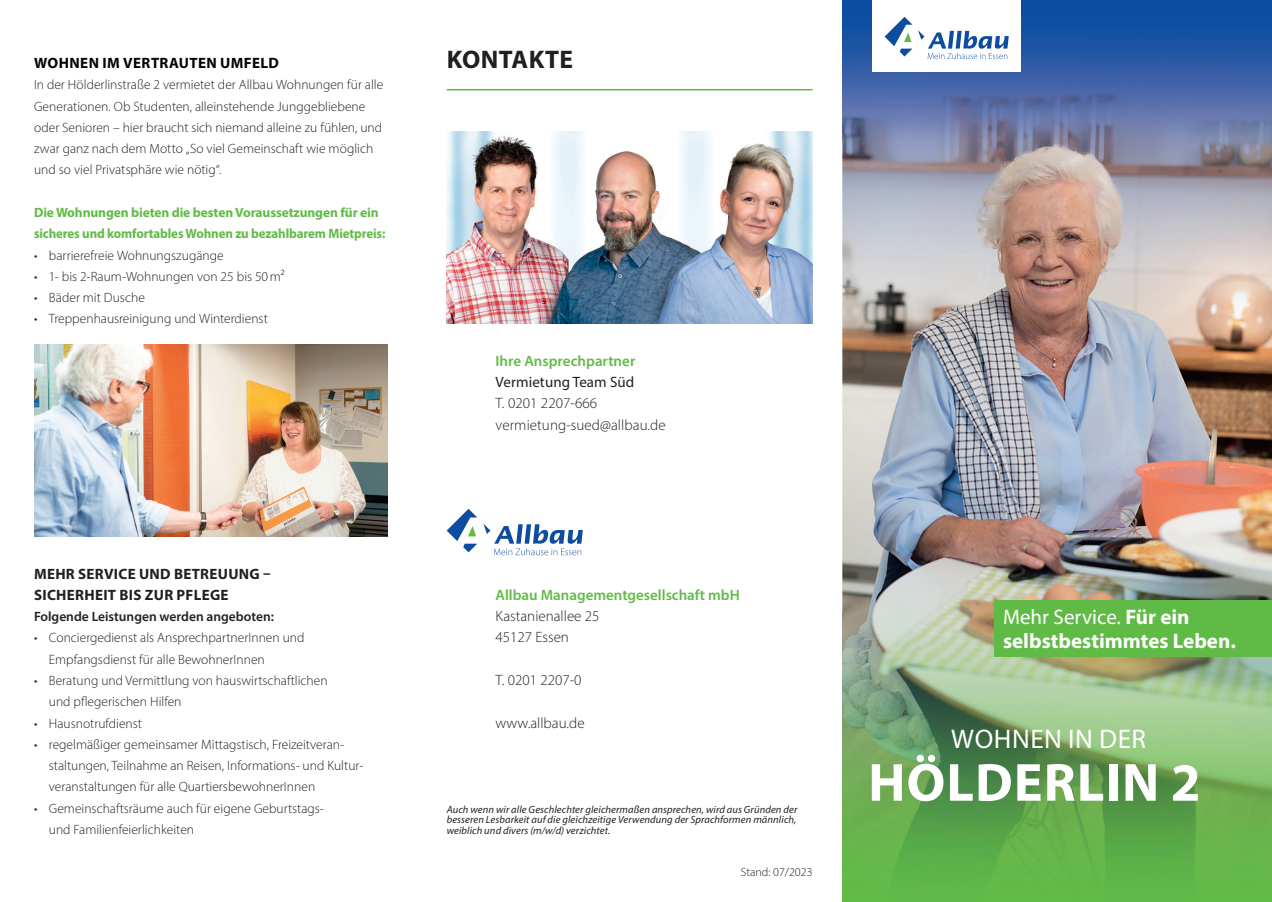
<style>
.page{position:relative;width:1272px;height:902px;background:#fff}
.page>*{position:absolute;margin:0;border:0;box-sizing:border-box;transform-origin:0 0}
.t1{font:700 54px "Myriad Pro";letter-spacing:.02em;color:#fff}
.t2{font:27px "Myriad Pro";letter-spacing:.02em;color:#fff}
.t3{font:700 25.5px "Myriad Pro";letter-spacing:.02em;color:#231f20}
.t4{font:700 21px/24px "Myriad Pro";color:#fff}
.t5{font:300 15px/21.3px "Myriad Pro";color:#231f20}
.t6{font:600 15px "Myriad Pro";color:#60bb46}
.t7{font:700 15px/21.3px "Myriad Pro";letter-spacing:.02em;color:#231f20}
.t8{font:700 15px "Myriad Pro";letter-spacing:.03em;color:#030505}
.t9{font:15px "Myriad Pro";letter-spacing:.005em;color:#231f20}
.t10{font:300 13.5px/21.3px "Myriad Pro";color:#231f20}
.t11{font:700 13.5px/21.3px "Myriad Pro";letter-spacing:-.01em;color:#60bb46}
.t12{font:600 13.5px "Myriad Pro";color:#231f20}
.t13{font:300 12px "Myriad Pro";color:#231f20}
.t14{font:italic 10.5px/10.5px "Myriad Pro";letter-spacing:.01em;color:#231f20;text-align:justify}
.s1{font-weight:400}
</style>
<div class="page">
<img style="left:842px;top:140px;width:429px;height:472px">
<img style="left:842px;top:612px;width:429px;height:289px">
<img style="left:842px;top:0;width:429px;height:140px">
<img style="left:446px;top:132px;width:366px;height:191px">
<img style="left:34px;top:344px;width:353px;height:192px">
<div style="left:872px;top:0;width:148px;height:72px;background:#fff"></div>
<svg style="left:884px;top:17px;width:28px;height:39px"></svg>
<svg style="left:918px;top:30px;width:90px;height:29px"></svg>
<hr style="left:446px;top:89px;width:366px;height:1px;background:#60bb46">
<div style="left:994px;top:600px;width:277px;height:56px;background:#60bb46"></div>
<svg style="left:446px;top:509px;width:31px;height:43px"></svg>
<svg style="left:483px;top:523px;width:100px;height:32px"></svg>
<p class="t8" style="left:34px;top:53px;width:246px">WOHNEN IM VERTRAUTEN UMFELD</p>
<p class="t10" style="left:34px;top:74px;width:351px">In der Hölderlinstraße 2 vermietet der Allbau Wohnungen für alle Generationen. Ob Studenten, alleinstehende Junggebliebene oder Senioren – hier braucht sich niemand alleine zu fühlen, und zwar ganz nach dem Motto „So viel Gemeinschaft wie möglich und so viel Privatsphäre wie nötig“.</p>
<p class="t11" style="left:34px;top:201px;width:353px">Die Wohnungen bieten die besten Voraussetzungen für ein sicheres und komfortables Wohnen zu bezahlbarem Mietpreis:</p>
<p class="t10" style="left:34px;top:244px;width:191px">• barrierefreie Wohnungszugänge</p>
<p class="t10" style="left:34px;top:265px;width:252px">• 1- bis 2-Raum-Wohnungen von 25 bis 50 m2</p>
<p class="t10" style="left:34px;top:287px;width:112px">• Bäder mit Dusche</p>
<p class="t10" style="left:34px;top:308px;width:235px">• Treppenhausreinigung und Winterdienst</p>
<p class="t7" style="left:34px;top:562px;width:238px">MEHR SERVICE UND BETREUUNG –<br>SICHERHEIT BIS ZUR PFLEGE</p>
<p class="t12" style="left:34px;top:608px;width:241px">Folgende Leistungen werden angeboten:</p>
<p class="t10" style="left:49px;top:627px;width:257px;text-indent:-15px">• Conciergedienst als AnsprechpartnerInnen und<br>Empfangsdienst für alle BewohnerInnen</p>
<p class="t10" style="left:49px;top:669px;width:280px;text-indent:-15px">• Beratung und Vermittlung von hauswirtschaftlichen und pflegerischen Hilfen</p>
<p class="t10" style="left:34px;top:712px;width:109px">• Hausnotrufdienst</p>
<p class="t10" style="left:49px;top:733px;width:316px;text-indent:-15px">• regelmäßiger gemeinsamer Mittagstisch, Freizeitveran&shy;staltungen, Teilnahme an Reisen, Informations- und Kultur&shy;veranstaltungen für alle QuartiersbewohnerInnen</p>
<p class="t10" style="left:49px;top:797px;width:276px;text-indent:-15px">• Gemeinschaftsräume auch für eigene Geburtstags&shy;und Familienfeierlichkeiten</p>
<h3 class="t3" style="left:446px;top:43px;width:128px">KONTAKTE</h3>
<p class="t6" style="left:495px;top:351px;width:141px">Ihre Ansprechpartner</p>
<p class="t9" style="left:495px;top:373px;width:140px">Vermietung Team Süd</p>
<p class="t5" style="left:495px;top:392px;width:172px">T. 0201 2207-666 vermietung-sued@allbau.de</p>
<p class="t6" style="left:495px;top:585px;width:246px">Allbau Managementgesellschaft mbH</p>
<p class="t5" style="left:495px;top:605px;width:105px">Kastanienallee 25<br>45127 Essen</p>
<p class="t5" style="left:495px;top:669px;width:87px">T. 0201 2207-0</p>
<p class="t5" style="left:495px;top:711px;width:90px">www.allbau.de</p>
<p class="t14" style="left:446px;top:803px;width:352px">Auch wenn wir alle Geschlechter gleichermaßen ansprechen, wird aus Gründen der besseren Lesbarkeit auf die gleichzeitige Verwendung der Sprachformen männlich, weiblich und divers (m/w/d) verzichtet.</p>
<p class="t13" style="left:740px;top:865px;width:73px">Stand: 07/2023</p>
<h3 class="t4" style="left:1003px;top:604px;width:234px"><span class="s1">Mehr Service.</span> Für ein selbstbestimmtes Leben.</h3>
<h2 class="t2" style="left:951px;top:722px;width:196px">WOHNEN IN DER</h2>
<h1 class="t1" style="left:868px;top:747px;width:334px">HÖLDERLIN 2</h1>
</div>
